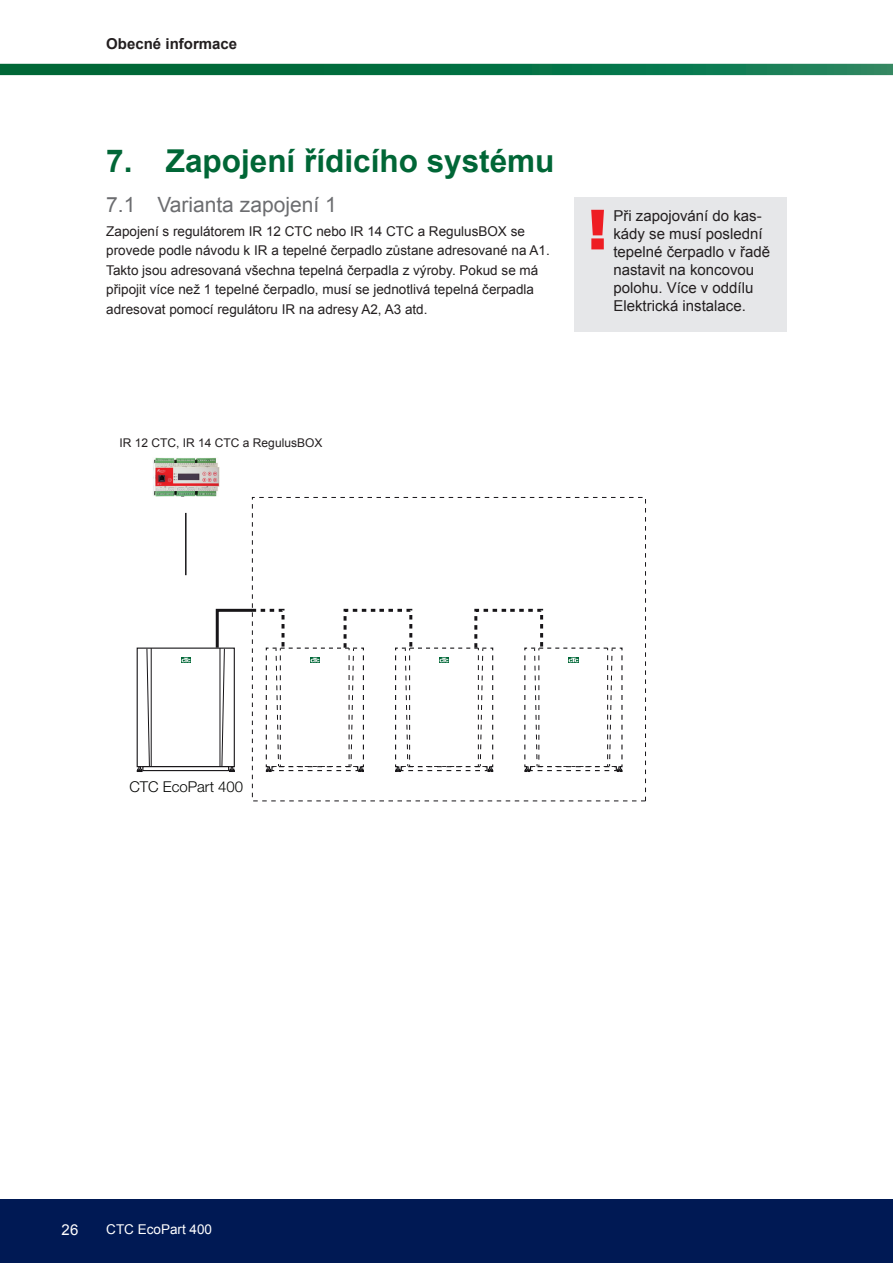
<style>
.page{position:relative;width:893px;height:1263px;background:#fff}
.page>*{position:absolute;margin:0;border:0;box-sizing:border-box;transform-origin:0 0}
.t1{font:800 expanded 55.5px "Helvetica Neue LT Std";color:#ee1d23}
.t2{font:700 31.5px "Arial";color:#006636}
.t3{font:21px "Arial";color:#6c6d70}
.t4{font:15px/18px "Arial";color:#231f20}
.t5{font:300 15px "Helvetica Neue LT Std";color:#040503}
.t6{font:700 15px "Arial";color:#231f20}
.t7{font:15px "Arial";color:#fff}
.t8{font:13.5px/19.5px "Arial";color:#231f20}
.t9{font:13.5px "Arial";color:#fff}
.t10{font:12px "Arial";color:#231f20}
</style>
<div class="page">
<svg style="left:0;top:64px;width:893px;height:11px;background:#077244"></svg>
<div style="left:0;top:1199px;width:893px;height:64px;background:#001954"></div>
<hr style="left:185px;top:513px;width:2px;height:62px;background:#171518">
<div style="left:142px;top:766px;width:87px;height:5px;border:1px solid #171518"></div>
<svg style="left:181px;top:657px;width:9px;height:6px"></svg>
<svg style="left:137px;top:648px;width:13px;height:124px"></svg>
<hr style="left:151px;top:648px;width:1px;height:119px;background:#171518">
<svg style="left:214px;top:607px;width:409px;height:165px"></svg>
<div style="left:574px;top:197px;width:213px;height:135px;background:#e6e7e9"></div>
<img style="left:153px;top:458px;width:67px;height:39px">
<p class="t6" style="left:106px;top:34px;width:132px">Obecné informace</p>
<h2 class="t2" style="left:106px;top:140px;width:450px">7. Zapojení řídicího systému</h2>
<h3 class="t3" style="left:106px;top:191px;width:232px">7.1 Varianta zapojení 1</h3>
<p class="t8" style="left:106px;top:221px;width:445px">Zapojení s regulátorem IR 12 CTC nebo IR 14 CTC a RegulusBOX se provede podle návodu k IR a tepelné čerpadlo zůstane adresované na A1.<br>Takto jsou adresovaná všechna tepelná čerpadla z výroby. Pokud se má připojit více než 1 tepelné čerpadlo, musí se jednotlivá tepelná čerpadla adresovat pomocí regulátoru IR na adresy A2, A3 atd.</p>
<h1 class="t1" style="left:587px;top:194px;width:23px">!</h1>
<p class="t4" style="left:613px;top:207px;width:158px">Při zapojování do kas&shy;kády se musí poslední tepelné čerpadlo v řadě nastavit na koncovou polohu. Více v oddílu<br>Elektrická instalace.</p>
<p class="t5" style="left:124px;top:434px;width:121px">CTC EcoLogic Pro</p>
<p class="t10" style="left:120px;top:435px;width:204px">IR 12 CTC, IR 14 CTC a RegulusBOX</p>
<p class="t5" style="left:129px;top:777px;width:115px">CTC EcoPart 400</p>
<p class="t7" style="left:62px;top:1220px;width:18px">26</p>
<p class="t9" style="left:106px;top:1220px;width:107px">CTC EcoPart 400</p>
</div>
